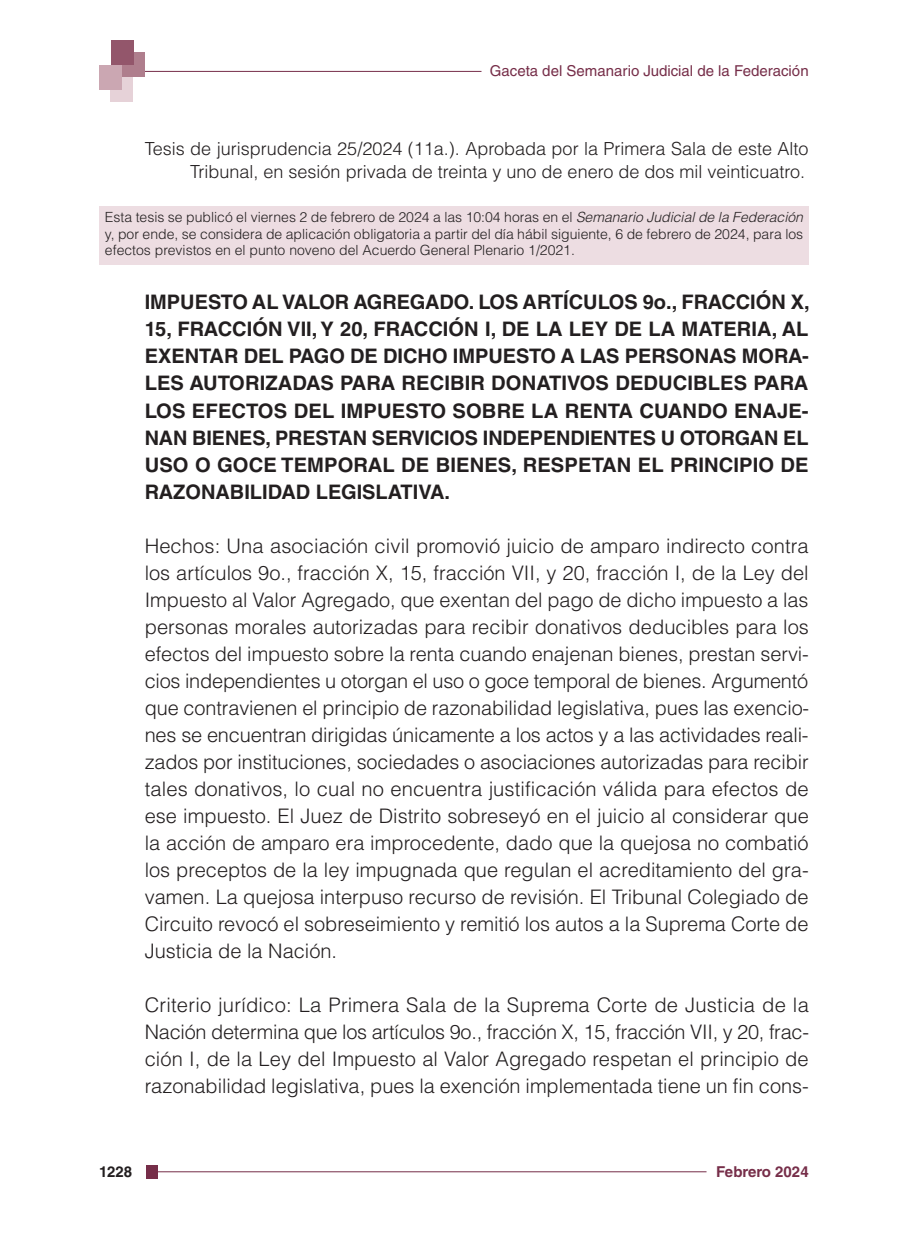
<style>
.page{position:relative;width:908px;height:1248px;background:#fff}
.page>*{position:absolute;margin:0;border:0;box-sizing:border-box;transform-origin:0 0}
.t1{font:300 20px/27px "Helvetica LT Std";color:#231f20;text-align:justify}
.t2{font:700 20px/27px "Helvetica LT Std";color:#231f20;text-align:justify}
.t3{font:300 18px/23.4px "Helvetica LT Std";color:#231f20;text-align:right}
.t4{font:15px "Helvetica LT Std";color:#762e49}
.t5{font:700 15px "Helvetica LT Std";color:#762e49}
.t6{font:700 15px "Helvetica LT Std";color:#231f20}
.t7{font:300 14px/16.8px "Helvetica LT Std";color:#231f20;text-align:justify}
.s1{font-style:italic}
</style>
<div class="page">
<hr style="left:144px;top:71px;width:337px;height:1px;background:#762e49">
<div style="left:111px;top:77px;width:22px;height:25px;background:#e6d2d8"></div>
<div style="left:99px;top:65px;width:23px;height:24px;background:#cba7b2"></div>
<div style="left:122px;top:52px;width:22px;height:25px;background:#af7e8d"></div>
<div style="left:111px;top:40px;width:22px;height:25px;background:#93566b"></div>
<hr style="left:156px;top:1171px;width:550px;height:1px;background:#762e49">
<div style="left:146px;top:1164px;width:12px;height:14px;background:#762e49"></div>
<div style="left:99px;top:206px;width:709px;height:59px;background:#eddde2"></div>
<p class="t4" style="left:489px;top:62px;width:320px">Gaceta del Semanario Judicial de la Federación</p>
<p class="t3" style="left:145px;top:136px;width:665px">Tesis de jurisprudencia 25/2024 (11a.). Aprobada por la Primera Sala de este Alto<br>Tribunal, en sesión privada de treinta y uno de enero de dos mil veinticuatro.</p>
<p class="t7" style="left:105px;top:208px;width:699px">Esta tesis se publicó el viernes 2 de febrero de 2024 a las 10:04 horas en el <span class="s1">Semanario Judicial de la Federación </span>y, por ende, se considera de aplicación obligatoria a partir del día hábil siguiente, 6 de febrero de 2024, para los efectos previstos en el punto noveno del Acuerdo General Plenario 1/2021.</p>
<p class="t2" style="left:145px;top:288px;width:666px">IMPUESTO AL VALOR AGREGADO. LOS ARTÍCULOS 9o., FRACCIÓN X, 15, FRACCIÓN VII, Y 20, FRACCIÓN I, DE LA LEY DE LA MATERIA, AL EXENTAR DEL PAGO DE DICHO IMPUESTO A LAS PERSONAS MORA-LES AUTORIZADAS PARA RECIBIR DONATIVOS DEDUCIBLES PARA LOS EFECTOS DEL IMPUESTO SOBRE LA RENTA CUANDO ENAJE-NAN BIENES, PRESTAN SERVICIOS INDEPENDIENTES U OTORGAN EL USO O GOCE TEMPORAL DE BIENES, RESPETAN EL PRINCIPIO DE RAZONABILIDAD LEGISLATIVA.</p>
<p class="t1" style="left:145px;top:531px;width:665px">Hechos: Una asociación civil promovió juicio de amparo indirecto contra los artículos 9o., fracción X, 15, fracción VII, y 20, fracción I, de la Ley del Impuesto al Valor Agregado, que exentan del pago de dicho impuesto a las personas morales autorizadas para recibir donativos deducibles para los efectos del impuesto sobre la renta cuando enajenan bienes, prestan servi&shy;cios independientes u otorgan el uso o goce temporal de bienes. Argumentó que contravienen el principio de razonabilidad legislativa, pues las exencio&shy;nes se encuentran dirigidas únicamente a los actos y a las actividades reali&shy;zados por instituciones, sociedades o asociaciones autorizadas para recibir tales donativos, lo cual no encuentra justificación válida para efectos de ese impuesto. El Juez de Distrito sobreseyó en el juicio al considerar que la acción de amparo era improcedente, dado que la quejosa no combatió los preceptos de la ley impugnada que regulan el acreditamiento del gra&shy;vamen. La quejosa interpuso recurso de revisión. El Tribunal Colegiado de Circuito revocó el sobreseimiento y remitió los autos a la Suprema Corte de Justicia de la Nación.</p>
<p class="t1" style="left:145px;top:990px;width:665px">Criterio jurídico: La Primera Sala de la Suprema Corte de Justicia de la Nación determina que los artículos 9o., fracción X, 15, fracción VII, y 20, frac&shy;ción I, de la Ley del Impuesto al Valor Agregado respetan el principio de razonabilidad legislativa, pues la exención implementada tiene un fin cons-</p>
<p class="t6" style="left:99px;top:1162px;width:34px">1228</p>
<p class="t5" style="left:715px;top:1162px;width:94px">Febrero 2024</p>
</div>
